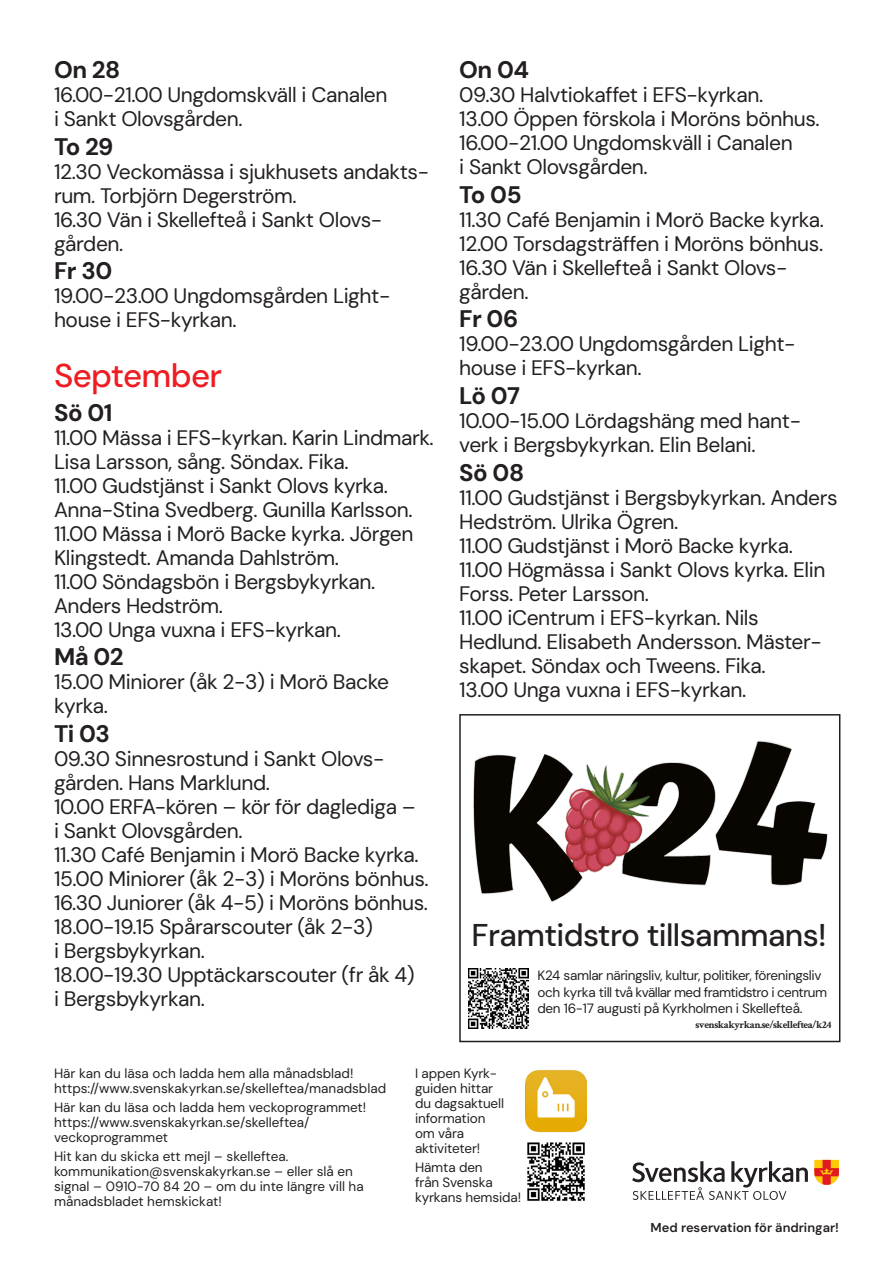
<style>
.page{position:relative;width:893px;height:1263px;background:#fff}
.page>*{position:absolute;margin:0;border:0;box-sizing:border-box;transform-origin:0 0}
.VaxaManad{font:500 33px "DM Sans";letter-spacing:-.02em;color:#ee1d23}
.t1{font:500 31.5px "DM Sans";letter-spacing:-.02em;color:#231f20}
.Text{font:700 24px "DM Sans";letter-spacing:-.02em;color:#231f20}
.Text-2{font:21px/24px "DM Sans";letter-spacing:-.02em;color:#231f20}
.VaxaBildText{font:13.5px/15px "DM Sans";letter-spacing:-.01em;color:#231f20}
.VaxaBildText-2{font:13.5px/16.5px "DM Sans";letter-spacing:-.03em;color:#231f20}
.KontaktTitel{font:600 12.9px "DM Sans";color:#231f20}
.t2{font:700 10.5px "Crimson Svk";letter-spacing:-.05em;color:#231f20}
</style>
<div class="page">
<svg style="left:814px;top:1160px;width:25px;height:25px"></svg>
<svg style="left:632px;top:1161px;width:176px;height:39px"></svg>
<img style="left:526px;top:1069px;width:60px;height:64px">
<img style="left:527px;top:1142px;width:58px;height:59px">
<div style="left:459px;top:714px;width:381px;height:328px;border:2px solid #231f20"></div>
<img style="left:473px;top:741px;width:355px;height:161px">
<img style="left:468px;top:968px;width:61px;height:60px">
<p class="Text" style="left:54px;top:54px;width:68px">On 28</p>
<p class="Text-2" style="left:54px;top:82px;width:335px">16.00-21.00 Ungdomskväll i Canalen i Sankt Olovsgården.</p>
<p class="Text" style="left:54px;top:131px;width:61px">To 29</p>
<p class="Text-2" style="left:54px;top:159px;width:377px">12.30 Veckomässa i sjukhusets andakts&shy;rum. Torbjörn Degerström.</p>
<p class="Text-2" style="left:54px;top:207px;width:330px">16.30 Vän i Skellefteå i Sankt Olovs&shy;gården.</p>
<p class="Text" style="left:54px;top:256px;width:60px">Fr 30</p>
<p class="Text-2" style="left:54px;top:284px;width:338px">19.00-23.00 Ungdomsgården Light&shy;house i EFS-kyrkan.</p>
<p class="VaxaManad" style="left:54px;top:355px;width:170px">September</p>
<p class="Text" style="left:54px;top:397px;width:60px">Sö 01</p>
<p class="Text-2" style="left:54px;top:425px;width:381px">11.00 Mässa i EFS-kyrkan. Karin Lindmark.<br>Lisa Larsson, sång. Söndax. Fika.</p>
<p class="Text-2" style="left:54px;top:473px;width:360px">11.00 Gudstjänst i Sankt Olovs kyrka.<br>Anna-Stina Svedberg. Gunilla Karlsson.</p>
<p class="Text-2" style="left:54px;top:521px;width:361px">11.00 Mässa i Morö Backe kyrka. Jörgen<br>Klingstedt. Amanda Dahlström.</p>
<p class="Text-2" style="left:54px;top:569px;width:323px">11.00 Söndagsbön i Bergsbykyrkan.<br>Anders Hedström.</p>
<p class="Text-2" style="left:54px;top:617px;width:288px">13.00 Unga vuxna i EFS-kyrkan.</p>
<p class="Text" style="left:54px;top:642px;width:71px">Må 02</p>
<p class="Text-2" style="left:54px;top:670px;width:337px">15.00 Miniorer (åk 2-3) i Morö Backe kyrka.</p>
<p class="Text" style="left:54px;top:719px;width:57px">Ti 03</p>
<p class="Text-2" style="left:54px;top:747px;width:332px">09.30 Sinnesrostund i Sankt Olovs&shy;gården. Hans Marklund.</p>
<p class="Text-2" style="left:54px;top:795px;width:363px">10.00 ERFA-kören – kör för daglediga – i Sankt Olovsgården.</p>
<p class="Text-2" style="left:54px;top:843px;width:366px">11.30 Café Benjamin i Morö Backe kyrka.</p>
<p class="Text-2" style="left:54px;top:867px;width:376px">15.00 Miniorer (åk 2-3) i Moröns bönhus.</p>
<p class="Text-2" style="left:54px;top:891px;width:376px">16.30 Juniorer (åk 4-5) i Moröns bönhus.</p>
<p class="Text-2" style="left:54px;top:915px;width:362px">18.00-19.15 Spårarscouter (åk 2-3)<br>i Bergsbykyrkan.<br>18.00-19.30 Upptäckarscouter (fr åk 4) i Bergsbykyrkan.</p>
<p class="Text" style="left:459px;top:54px;width:71px">On 04</p>
<p class="Text-2" style="left:459px;top:82px;width:305px">09.30 Halvtiokaffet i EFS-kyrkan.</p>
<p class="Text-2" style="left:459px;top:106px;width:362px">13.00 Öppen förskola i Moröns bönhus.</p>
<p class="Text-2" style="left:459px;top:130px;width:335px">16.00-21.00 Ungdomskväll i Canalen i Sankt Olovsgården.</p>
<p class="Text" style="left:459px;top:179px;width:64px">To 05</p>
<p class="Text-2" style="left:459px;top:207px;width:366px">11.30 Café Benjamin i Morö Backe kyrka.</p>
<p class="Text-2" style="left:459px;top:231px;width:365px">12.00 Torsdagsträffen i Moröns bönhus.</p>
<p class="Text-2" style="left:459px;top:255px;width:330px">16.30 Vän i Skellefteå i Sankt Olovs&shy;gården.</p>
<p class="Text" style="left:459px;top:304px;width:60px">Fr 06</p>
<p class="Text-2" style="left:459px;top:332px;width:338px">19.00-23.00 Ungdomsgården Light&shy;house i EFS-kyrkan.</p>
<p class="Text" style="left:459px;top:381px;width:62px">Lö 07</p>
<p class="Text-2" style="left:459px;top:409px;width:343px">10.00-15.00 Lördagshäng med hant&shy;verk i Bergsbykyrkan. Elin Belani.</p>
<p class="Text" style="left:459px;top:458px;width:66px">Sö 08</p>
<p class="Text-2" style="left:459px;top:486px;width:380px">11.00 Gudstjänst i Bergsbykyrkan. Anders<br>Hedström. Ulrika Ögren.</p>
<p class="Text-2" style="left:459px;top:534px;width:335px">11.00 Gudstjänst i Morö Backe kyrka.</p>
<p class="Text-2" style="left:459px;top:558px;width:368px">11.00 Högmässa i Sankt Olovs kyrka. Elin<br>Forss. Peter Larsson.</p>
<p class="Text-2" style="left:459px;top:606px;width:364px">11.00 iCentrum i EFS-kyrkan. Nils<br>Hedlund. Elisabeth Andersson. Mäster&shy;skapet. Söndax och Tweens. Fika.</p>
<p class="Text-2" style="left:459px;top:678px;width:288px">13.00 Unga vuxna i EFS-kyrkan.</p>
<p class="t1" style="left:472px;top:915px;width:357px">Framtidstro tillsammans!</p>
<p class="VaxaBildText-2" style="left:537px;top:967px;width:291px">K24 samlar näringsliv, kultur, politiker, föreningsliv och kyrka till två kvällar med framtidstro i centrum den 16-17 augusti på Kyrkholmen i Skellefteå.</p>
<p class="t2" style="left:695px;top:1018px;width:138px">svenskakyrkan.se/skelleftea/k24</p>
<p class="VaxaBildText" style="left:54px;top:1065px;width:301px">Här kan du läsa och ladda hem alla månadsblad!</p>
<p class="VaxaBildText" style="left:54px;top:1080px;width:334px">https://www.svenskakyrkan.se/skelleftea/manadsblad</p>
<p class="VaxaBildText" style="left:54px;top:1100px;width:314px">Här kan du läsa och ladda hem veckoprogrammet!</p>
<p class="VaxaBildText" style="left:54px;top:1115px;width:257px">https://www.svenskakyrkan.se/skelleftea/ veckoprogrammet</p>
<p class="VaxaBildText" style="left:54px;top:1149px;width:311px">Hit kan du skicka ett mejl – skelleftea. kommunikation@svenskakyrkan.se – eller slå en signal – 0910-70 84 20 – om du inte längre vill ha månadsbladet hemskickat!</p>
<p class="VaxaBildText" style="left:415px;top:1065px;width:91px">I appen Kyrk&shy;guiden hittar du dagsaktuell information om våra aktiviteter!</p>
<p class="VaxaBildText" style="left:415px;top:1160px;width:108px">Hämta den<br>från Svenska kyrkans hemsida!</p>
<p class="KontaktTitel" style="left:651px;top:1219px;width:190px">Med reservation för ändringar!</p>
</div>
